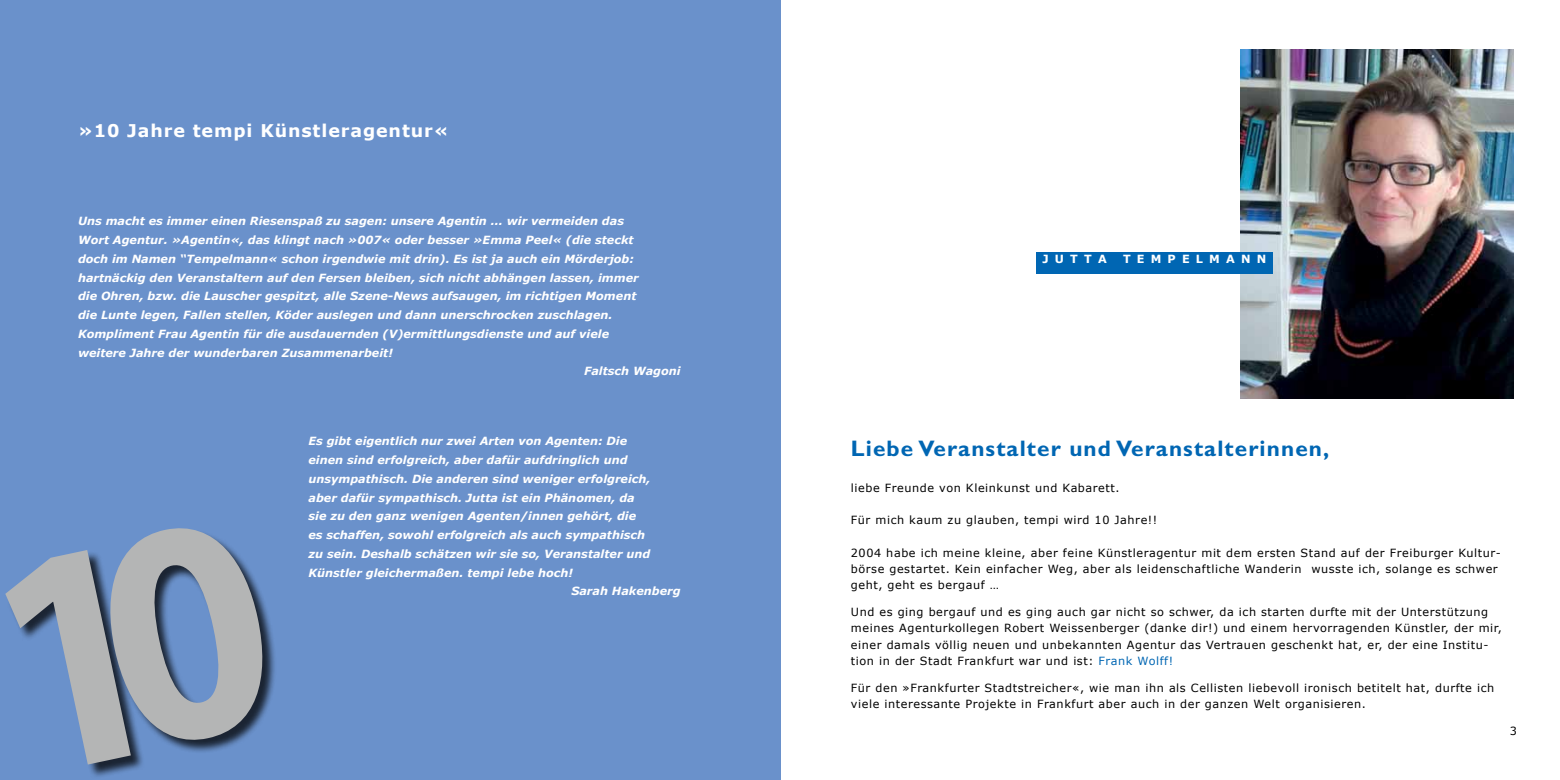
<style>
.page{position:relative;width:1560px;height:780px;background:#fff}
.page>*{position:absolute;margin:0;border:0;box-sizing:border-box;transform-origin:0 0}
.t1{font:700 22.5px "Gill Sans";letter-spacing:.05em;color:#0066b3}
.t2{font:700 17.5px "Verdana";letter-spacing:.05em;color:#fff}
.t3{font:italic 700 11.25px "Verdana";color:#fff}
.t4{font:11.25px/16.2px "Verdana";letter-spacing:.05em;color:#000}
.t5{font:700 11.25px "Verdana";letter-spacing:.55em;color:#fff}
.s1{color:#0066b3}
</style>
<div class="page">
<img style="left:1240px;top:50px;width:273px;height:349px">
<div style="left:1036px;top:252px;width:236px;height:21px;background:#0066b3"></div>
<div style="left:0;top:0;width:780px;height:780px;background:#6a91cb"></div>
<div style="left:7px;top:551px;width:138px;height:227px;background:#000;opacity:.75"></div>
<div style="left:111px;top:529px;width:165px;height:225px;background:#000;opacity:.75"></div>
<svg style="left:5px;top:528px;width:266px;height:236px"></svg>
<h2 class="t2" style="left:78px;top:119px;width:372px">»10 Jahre tempi Künstleragentur«</h2>
<p class="t3" style="left:78px;top:213px;width:547px">Uns macht es immer einen Riesenspaß zu sagen: unsere Agentin ... wir vermeiden das</p>
<p class="t3" style="left:78px;top:232px;width:557px">Wort Agentur. »Agentin«, das klingt nach »007« oder besser »Emma Peel« (die steckt</p>
<p class="t3" style="left:78px;top:251px;width:557px">doch im Namen “Tempelmann« schon irgendwie mit drin). Es ist ja auch ein Mörderjob:</p>
<p class="t3" style="left:78px;top:269px;width:562px">hartnäckig den Veranstaltern auf den Fersen bleiben, sich nicht abhängen lassen, immer</p>
<p class="t3" style="left:78px;top:288px;width:560px">die Ohren, bzw. die Lauscher gespitzt, alle Szene-News aufsaugen, im richtigen Moment</p>
<p class="t3" style="left:78px;top:307px;width:536px">die Lunte legen, Fallen stellen, Köder auslegen und dann unerschrocken zuschlagen.</p>
<p class="t3" style="left:78px;top:326px;width:532px">Kompliment Frau Agentin für die ausdauernden (V)ermittlungsdienste und auf viele</p>
<p class="t3" style="left:78px;top:344px;width:316px">weitere Jahre der wunderbaren Zusammenarbeit!</p>
<p class="t3" style="left:584px;top:363px;width:98px">Faltsch Wagoni</p>
<p class="t3" style="left:308px;top:433px;width:320px">Es gibt eigentlich nur zwei Arten von Agenten: Die</p>
<p class="t3" style="left:308px;top:452px;width:320px">einen sind erfolgreich, aber dafür aufdringlich und</p>
<p class="t3" style="left:308px;top:471px;width:343px">unsympathisch. Die anderen sind weniger erfolgreich,</p>
<p class="t3" style="left:308px;top:489px;width:328px">aber dafür sympathisch. Jutta ist ein Phänomen, da</p>
<p class="t3" style="left:308px;top:508px;width:329px">sie zu den ganz wenigen Agenten/innen gehört, die</p>
<p class="t3" style="left:308px;top:527px;width:338px">es schaffen, sowohl erfolgreich als auch sympathisch</p>
<p class="t3" style="left:308px;top:546px;width:343px">zu sein. Deshalb schätzen wir sie so, Veranstalter und</p>
<p class="t3" style="left:308px;top:564px;width:266px">Künstler gleichermaßen. tempi lebe hoch!</p>
<p class="t3" style="left:571px;top:583px;width:111px">Sarah Hakenberg</p>
<p class="t5" style="left:1042px;top:251px;width:66px">JUTTA</p>
<p class="t5" style="left:1122px;top:251px;width:145px">TEMPELMANN</p>
<h1 class="t1" style="left:850px;top:435px;width:480px">Liebe Veranstalter und Veranstalterinnen,</h1>
<p class="t4" style="left:850px;top:479px;width:270px">liebe Freunde von Kleinkunst und Kabarett.</p>
<p class="t4" style="left:850px;top:512px;width:308px">Für mich kaum zu glauben, tempi wird 10 Jahre!!</p>
<p class="t4" style="left:850px;top:544px;width:651px">2004 habe ich meine kleine, aber feine Künstleragentur mit dem ersten Stand auf der Freiburger Kultur&shy;börse gestartet. Kein einfacher Weg, aber als leidenschaftliche Wanderin wusste ich, solange es schwer geht, geht es bergauf …</p>
<p class="t4" style="left:850px;top:603px;width:652px">Und es ging bergauf und es ging auch gar nicht so schwer, da ich starten durfte mit der Unterstützung meines Agenturkollegen Robert Weissenberger (danke dir!) und einem hervorragenden Künstler, der mir, einer damals völlig neuen und unbekannten Agentur das Vertrauen geschenkt hat, er, der eine Institu&shy;tion in der Stadt Frankfurt war und ist: <span class="s1">Frank Wolff!</span></p>
<p class="t4" style="left:850px;top:679px;width:644px">Für den »Frankfurter Stadtstreicher«, wie man ihn als Cellisten liebevoll ironisch betitelt hat, durfte ich viele interessante Projekte in Frankfurt aber auch in der ganzen Welt organisieren.</p>
<p class="t4" style="left:1509px;top:723px;width:9px">3</p>
</div>
